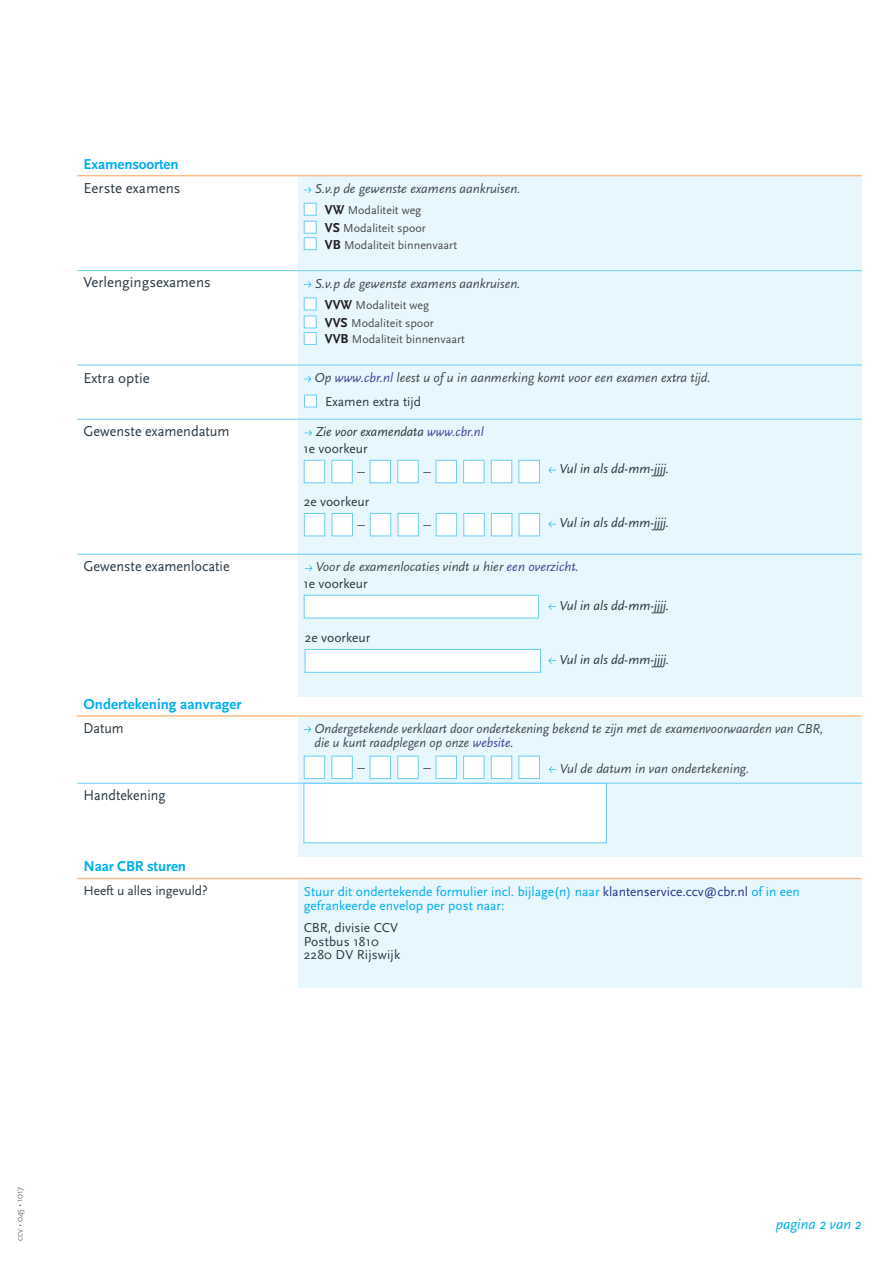
<style>
.page{position:relative;width:893px;height:1263px;background:#fff}
.page>*{position:absolute;margin:0;border:0;box-sizing:border-box;transform-origin:0 0}
.t1{font:700 15px "Scala Sans Pro";letter-spacing:-.01em;color:#00aeef}
.t2{font:15px "Scala Sans Pro";color:#2b3a45}
.t3{font:15px "Scala Sans Pro";color:#2b3a45;scale:.95 1}
.t4{font:15px "Scala Sans Pro";color:#2b3a45;scale:.93 1}
.t5{font:italic 15px "Scala Sans Pro";color:#00aeef}
.t6{font:15px "Scala Sans Pro";color:#4b4c4d}
.t7{font:italic 13.5px/14.2px "Scala Sans Pro";color:#424c56}
.t8{font:13.5px/13.5px "Scala Sans Pro";color:#2b3a45}
.t9{font:13.5px/13.5px "Scala Sans Pro";color:#00aeef}
.t10{font:italic 13.5px "Scala Sans Pro";color:#2b3a45}
.t11{font:12px/18px "Scala Sans Pro";color:#4b4c4d}
.t12{font:300 9px "Scala Sans Pro";letter-spacing:-.01em;color:#2b3a45}
.s1{font-weight:700;font-size:13.5px;color:#231f20}
.s2{color:#424a9a}
.s3{color:#25358f}
</style>
<div class="page">
<div style="left:298px;top:717px;width:564px;height:140px;background:#e8f6fd"></div>
<div style="left:298px;top:879px;width:564px;height:108px;background:#e8f6fd"></div>
<div style="left:298px;top:176px;width:564px;height:520px;background:#e8f6fd"></div>
<hr style="left:77px;top:783px;width:785px;height:1px;background:#6bcff6">
<hr style="left:77px;top:715px;width:784px;height:2px;background:#fbbd8b">
<hr style="left:77px;top:554px;width:785px;height:1px;background:#6bcff6">
<hr style="left:77px;top:419px;width:785px;height:1px;background:#6bcff6">
<hr style="left:77px;top:365px;width:785px;height:1px;background:#6bcff6">
<hr style="left:77px;top:270px;width:785px;height:1px;background:#6bcff6">
<hr style="left:77px;top:175px;width:785px;height:1px;background:#fbbd8b">
<div style="left:303px;top:783px;width:304px;height:60px;background:#fff;border:1px solid #6bcff6"></div>
<svg style="left:549px;top:766px;width:7px;height:7px"></svg>
<div style="left:304px;top:756px;width:21px;height:23px;background:#fff;border:1px solid #6bcff6"></div>
<div style="left:331px;top:756px;width:22px;height:23px;background:#fff;border:1px solid #6bcff6"></div>
<div style="left:370px;top:756px;width:21px;height:23px;background:#fff;border:1px solid #6bcff6"></div>
<div style="left:397px;top:756px;width:22px;height:23px;background:#fff;border:1px solid #6bcff6"></div>
<div style="left:436px;top:756px;width:21px;height:23px;background:#fff;border:1px solid #6bcff6"></div>
<div style="left:463px;top:756px;width:21px;height:23px;background:#fff;border:1px solid #6bcff6"></div>
<div style="left:491px;top:756px;width:21px;height:23px;background:#fff;border:1px solid #6bcff6"></div>
<div style="left:518px;top:756px;width:22px;height:23px;background:#fff;border:1px solid #6bcff6"></div>
<svg style="left:304px;top:726px;width:7px;height:6px"></svg>
<svg style="left:305px;top:565px;width:7px;height:6px"></svg>
<div style="left:304px;top:595px;width:235px;height:23px;background:#fff;border:1px solid #6bcff6"></div>
<div style="left:305px;top:649px;width:236px;height:24px;background:#fff;border:1px solid #6bcff6"></div>
<svg style="left:304px;top:187px;width:7px;height:6px"></svg>
<svg style="left:304px;top:281px;width:7px;height:7px"></svg>
<div style="left:304px;top:203px;width:13px;height:13px;background:#fff;border:1px solid #6bcff6"></div>
<div style="left:304px;top:221px;width:13px;height:13px;background:#fff;border:1px solid #6bcff6"></div>
<div style="left:304px;top:237px;width:13px;height:13px;background:#fff;border:1px solid #6bcff6"></div>
<div style="left:304px;top:298px;width:13px;height:12px;background:#fff;border:1px solid #6bcff6"></div>
<div style="left:304px;top:316px;width:13px;height:12px;background:#fff;border:1px solid #6bcff6"></div>
<div style="left:304px;top:332px;width:13px;height:13px;background:#fff;border:1px solid #6bcff6"></div>
<svg style="left:305px;top:430px;width:7px;height:6px"></svg>
<div style="left:304px;top:460px;width:21px;height:23px;background:#fff;border:1px solid #6bcff6"></div>
<div style="left:331px;top:460px;width:22px;height:23px;background:#fff;border:1px solid #6bcff6"></div>
<div style="left:370px;top:460px;width:21px;height:23px;background:#fff;border:1px solid #6bcff6"></div>
<div style="left:397px;top:460px;width:22px;height:23px;background:#fff;border:1px solid #6bcff6"></div>
<div style="left:436px;top:460px;width:21px;height:23px;background:#fff;border:1px solid #6bcff6"></div>
<div style="left:463px;top:460px;width:21px;height:23px;background:#fff;border:1px solid #6bcff6"></div>
<div style="left:491px;top:460px;width:21px;height:23px;background:#fff;border:1px solid #6bcff6"></div>
<div style="left:518px;top:460px;width:22px;height:23px;background:#fff;border:1px solid #6bcff6"></div>
<div style="left:304px;top:513px;width:21px;height:23px;background:#fff;border:1px solid #6bcff6"></div>
<div style="left:332px;top:513px;width:21px;height:23px;background:#fff;border:1px solid #6bcff6"></div>
<div style="left:370px;top:513px;width:21px;height:23px;background:#fff;border:1px solid #6bcff6"></div>
<div style="left:397px;top:513px;width:22px;height:23px;background:#fff;border:1px solid #6bcff6"></div>
<div style="left:436px;top:513px;width:21px;height:23px;background:#fff;border:1px solid #6bcff6"></div>
<div style="left:463px;top:513px;width:22px;height:23px;background:#fff;border:1px solid #6bcff6"></div>
<div style="left:491px;top:513px;width:21px;height:23px;background:#fff;border:1px solid #6bcff6"></div>
<div style="left:519px;top:513px;width:21px;height:23px;background:#fff;border:1px solid #6bcff6"></div>
<div style="left:304px;top:395px;width:13px;height:12px;background:#fff;border:1px solid #6bcff6"></div>
<svg style="left:304px;top:376px;width:7px;height:6px"></svg>
<svg style="left:548px;top:467px;width:8px;height:6px"></svg>
<svg style="left:548px;top:603px;width:8px;height:7px"></svg>
<svg style="left:548px;top:521px;width:8px;height:6px"></svg>
<svg style="left:548px;top:657px;width:8px;height:7px"></svg>
<hr style="left:77px;top:878px;width:785px;height:1px;background:#fbbd8b">
<p class="t1" style="left:84px;top:154px;width:97px">Examensoorten</p>
<p class="t2" style="left:84px;top:178px;width:99px">Eerste examens</p>
<p class="t2" style="left:84px;top:272px;width:129px">Verlengingsexamens</p>
<p class="t2" style="left:84px;top:368px;width:68px">Extra optie</p>
<p class="t3" style="left:84px;top:421px;width:155px">Gewenste examendatum</p>
<p class="t3" style="left:84px;top:556px;width:155px">Gewenste examenlocatie</p>
<p class="t1" style="left:84px;top:694px;width:160px">Ondertekening aanvrager</p>
<p class="t4" style="left:84px;top:718px;width:45px">Datum</p>
<p class="t4" style="left:84px;top:785px;width:90px">Handtekening</p>
<p class="t1" style="left:84px;top:856px;width:104px">Naar CBR sturen</p>
<p class="t8" style="left:84px;top:883px;width:126px">Heeft u alles ingevuld?</p>
<p class="t7" style="left:315px;top:181px;width:207px">S.v.p de gewenste examens aankruisen.</p>
<p class="t11" style="left:325px;top:201px;width:103px"><span class="s1">VW</span> Modaliteit weg<br><span class="s1">VS</span> Modaliteit spoor</p>
<p class="t11" style="left:325px;top:235px;width:134px"><span class="s1">VB</span> Modaliteit binnenvaart</p>
<p class="t7" style="left:315px;top:276px;width:207px">S.v.p de gewenste examens aankruisen.</p>
<p class="t11" style="left:325px;top:295px;width:110px"><span class="s1">VVW</span> Modaliteit weg<br><span class="s1">VVS</span> Modaliteit spoor</p>
<p class="t11" style="left:325px;top:330px;width:142px"><span class="s1">VVB</span> Modaliteit binnenvaart</p>
<p class="t7" style="left:315px;top:370px;width:398px">Op <span class="s2">www.cbr.nl</span> leest u of u in aanmerking komt voor een examen extra tijd.</p>
<p class="t8" style="left:325px;top:394px;width:97px">Examen extra tijd</p>
<p class="t10" style="left:315px;top:423px;width:170px">Zie voor examendata <span class="s2">www.cbr.nl</span></p>
<p class="t6" style="left:357px;top:461px;width:9px">–</p>
<p class="t6" style="left:423px;top:461px;width:9px">–</p>
<p class="t8" style="left:303px;top:441px;width:66px">1e voorkeur</p>
<p class="t8" style="left:304px;top:495px;width:67px">2e voorkeur</p>
<p class="t6" style="left:358px;top:514px;width:9px">–</p>
<p class="t6" style="left:423px;top:514px;width:9px">–</p>
<p class="t10" style="left:559px;top:460px;width:111px">Vul in als dd-mm-jjjj.</p>
<p class="t10" style="left:559px;top:514px;width:111px">Vul in als dd-mm-jjjj.</p>
<p class="t7" style="left:316px;top:559px;width:265px">Voor de examenlocaties vindt u hier <span class="s2">een overzicht</span>.</p>
<p class="t8" style="left:303px;top:576px;width:66px">1e voorkeur</p>
<p class="t8" style="left:305px;top:631px;width:67px">2e voorkeur</p>
<p class="t10" style="left:559px;top:596px;width:111px">Vul in als dd-mm-jjjj.</p>
<p class="t10" style="left:559px;top:650px;width:111px">Vul in als dd-mm-jjjj.</p>
<p class="t7" style="left:315px;top:720px;width:510px">Ondergetekende verklaart door ondertekening bekend te zijn met de examenvoorwaarden van CBR, die u kunt raadplegen op onze <span class="s2">website</span>.</p>
<p class="t6" style="left:357px;top:757px;width:9px">–</p>
<p class="t6" style="left:423px;top:757px;width:9px">–</p>
<p class="t7" style="left:560px;top:761px;width:191px">Vul de datum in van ondertekening.</p>
<p class="t9" style="left:304px;top:884px;width:498px">Stuur dit ondertekende formulier incl. bijlage(n) naar <span class="s3">klantenservice.ccv@cbr.nl</span> of in een gefrankeerde envelop per post naar:</p>
<p class="t8" style="left:304px;top:920px;width:98px">CBR, divisie CCV<br>Postbus 1810<br>2280 DV Rijswijk</p>
<p class="t12" style="left:14px;top:1241px;width:56px;rotate:-90deg">ccv • 045 • 1017</p>
<p class="t5" style="left:776px;top:1214px;width:87px">pagina 2 van 2</p>
</div>
